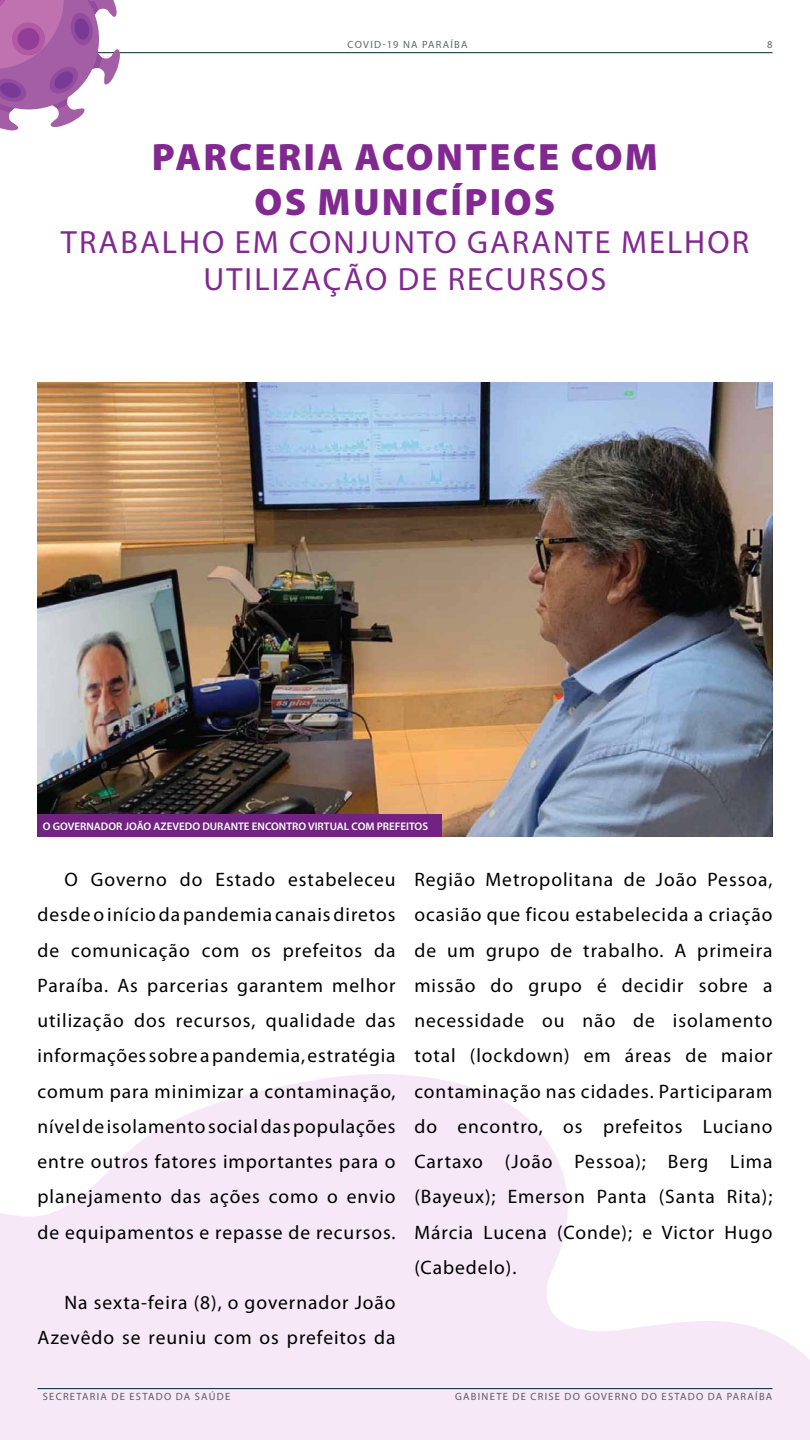
<style>
.page{position:relative;width:810px;height:1440px;background:#fff}
.page>*{position:absolute;margin:0;border:0;box-sizing:border-box;transform-origin:0 0}
.t1{font:900 38.25px/44.6px "Myriad Pro";letter-spacing:.06em;color:#812990;text-align:center}
.t2{font:32.25px/37.7px "Myriad Pro";letter-spacing:.065em;color:#812990;text-align:center}
.t3{font:19.5px/35.2px "Myriad Pro";letter-spacing:.05em;color:#000;text-align:justify}
.t4{font:600 11.02px "Myriad Pro";color:#fff}
.t5{font:10.5px "Myriad Pro";letter-spacing:.12em;color:#636466}
</style>
<div class="page">
<hr style="left:38px;top:52px;width:734px;height:1px;background:#002732">
<svg style="left:0;top:0;width:122px;height:131px"></svg>
<img style="left:38px;top:382px;width:734px;height:455px">
<div style="left:38px;top:814px;width:404px;height:23px;background:#722280"></div>
<svg style="left:0;top:1074px;width:810px;height:366px;fill:#f7e8f8"></svg>
<p class="t5" style="left:348px;top:38px;width:121px">COVID-19 NA PARAÍBA</p>
<p class="t5" style="left:767px;top:38px;width:7px">8</p>
<h1 class="t1" style="left:152px;top:134px;width:508px">PARCERIA ACONTECE COM<br>OS MUNICÍPIOS</h1>
<h2 class="t2" style="left:61px;top:223px;width:690px">TRABALHO EM CONJUNTO GARANTE MELHOR<br>UTILIZAÇÃO DE RECURSOS</h2>
<p class="t4" style="left:43px;top:819px;width:387px">O GOVERNADOR JOÃO AZEVEDO DURANTE ENCONTRO VIRTUAL COM PREFEITOS</p>
<p class="t3" style="left:38px;top:862px;width:360px;text-indent:27px">O Governo do Estado estabeleceu desde o início da pandemia canais diretos de comunicação com os prefeitos da Paraíba. As parcerias garantem melhor utilização dos recursos, qualidade das informações sobre a pandemia, estratégia comum para minimizar a contaminação, nível de isolamento social das populações entre outros fatores importantes para o planejamento das ações como o envio de equipamentos e repasse de recursos.</p>
<p class="t3" style="left:38px;top:1285px;width:360px;text-align:right">Na sexta-feira (8), o governador João<br>Azevêdo se reuniu com os prefeitos da</p>
<p class="t5" style="left:43px;top:1390px;width:189px">SECRETARIA DE ESTADO DA SAÚDE</p>
<p class="t3" style="left:414px;top:862px;width:360px">Região Metropolitana de João Pessoa, ocasião que ficou estabelecida a criação de um grupo de trabalho. A primeira missão do grupo é decidir sobre a necessidade ou não de isolamento total (lockdown) em áreas de maior contaminação nas cidades. Participaram do encontro, os prefeitos Luciano Cartaxo (João Pessoa); Berg Lima (Bayeux); Emerson Panta (Santa Rita); Márcia Lucena (Conde); e Victor Hugo (Cabedelo).</p>
<p class="t5" style="left:455px;top:1390px;width:319px">GABINETE DE CRISE DO GOVERNO DO ESTADO DA PARAÍBA</p>
</div>
